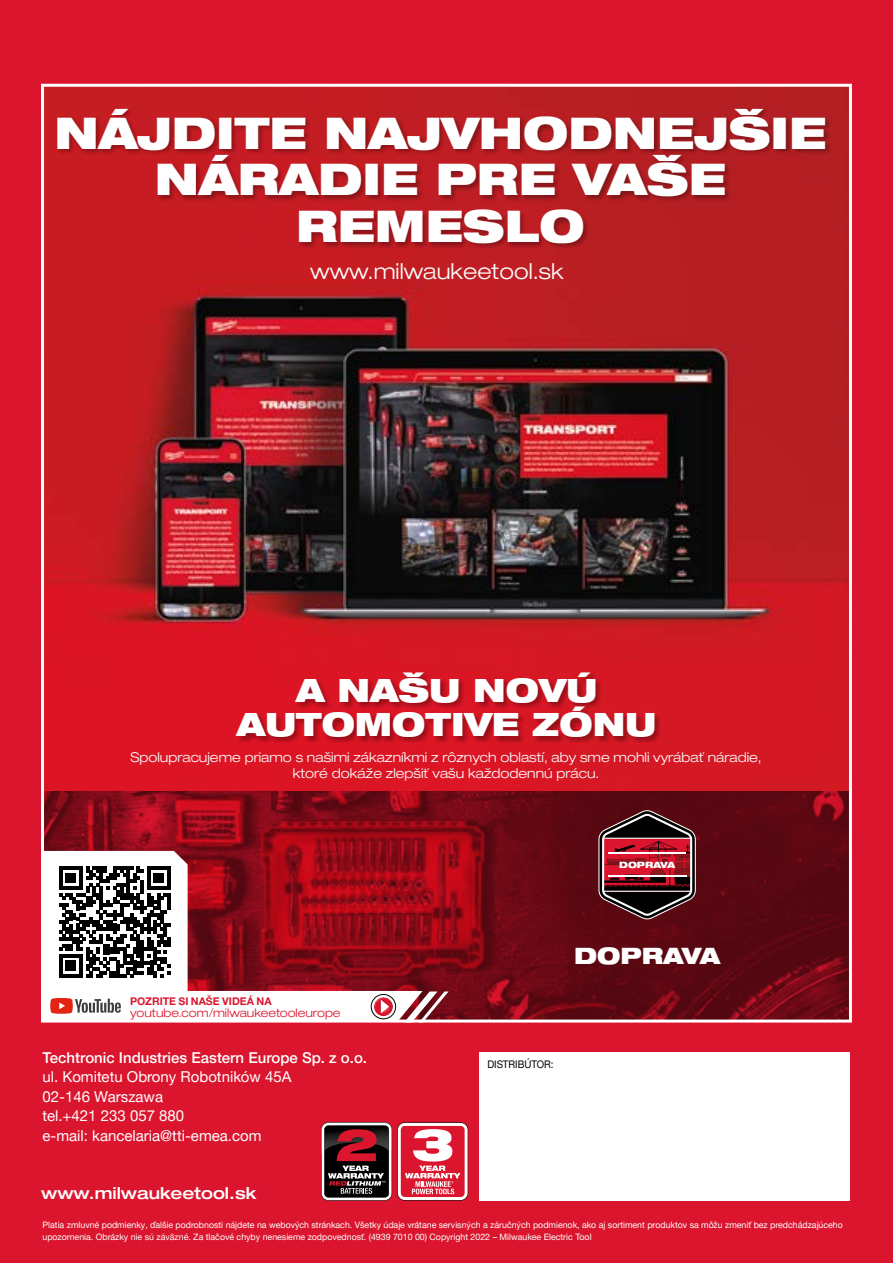
<style>
.page{position:relative;width:893px;height:1263px;background:#dc152e}
.page>*{position:absolute;margin:0;border:0;box-sizing:border-box;transform-origin:0 0}
.t1{font:900 expanded 43.5px/46.5px "Helvetica Neue LTW1 G";color:#fff;text-align:center}
.t2{font:900 expanded 31.95px/34.5px "Helvetica Neue LTW1 G";color:#fff;text-align:center}
.t3{font:900 expanded 22.5px "Helvetica Neue LTW1 G";color:#fff}
.t4{font:300 expanded 21.9px "Helvetica Neue LTW1 G";color:#fff}
.t5{font:500 expanded 16.5px "Helvetica Neue LTW1 G";color:#fff}
.t6{font:15px/19.5px "Helvetica Neue LTW1 G";color:#fff}
.t7{font:500 15px "Helvetica Neue LTW1 G";color:#fff}
.t8{font:300 expanded 13.5px/16.5px "Helvetica Neue LTW1 G";color:#fff;text-align:center}
.t9{font:300 expanded 11.85px "Helvetica Neue LTW1 G";letter-spacing:-.005em;color:#dc152e}
.t10{font:700 10.65px "Helvetica Neue LTW1 G";color:#dc152e}
.t11{font:10.5px "Helvetica Neue LTW1 G";color:#000;scale:.93 1}
.t12{font:8.85px/12px "Helvetica Neue LTW1 G";color:#fff}
.t13{font:900 expanded 8.55px "Helvetica Neue LT Com";color:#fff}
</style>
<div class="page">
<img style="left:45px;top:791px;width:803px;height:227px">
<img style="left:45px;top:88px;width:803px;height:703px">
<div style="left:57px;top:108px;width:774px;height:140px;background:#000;opacity:.3"></div>
<div style="left:235px;top:672px;width:426px;height:71px;background:#000;opacity:.3"></div>
<div style="left:479px;top:1052px;width:371px;height:148px;background:#fff"></div>
<svg style="left:598px;top:810px;width:98px;height:109px"></svg>
<hr style="left:608px;top:876px;width:78px;height:1px;background:#fff">
<hr style="left:608px;top:853px;width:78px;height:1px;background:#fff">
<svg style="left:321px;top:1122px;width:147px;height:78px"></svg>
<svg style="left:41px;top:849px;width:408px;height:173px"></svg>
<h1 class="t1" style="left:54px;top:109px;width:773px">NÁJDITE NAJVHODNEJŠIE<br>NÁRADIE PRE VAŠE<br>REMESLO</h1>
<h3 class="t4" style="left:310px;top:257px;width:255px">www.milwaukeetool.sk</h3>
<h2 class="t2" style="left:237px;top:672px;width:421px">A NAŠU NOVÚ<br>AUTOMOTIVE ZÓNU</h2>
<h3 class="t8" style="left:130px;top:748px;width:633px">Spolupracujeme priamo s našimi zákazníkmi z rôznych oblastí, aby sme mohli vyrábať náradie, ktoré dokáže zlepšiť vašu každodennú prácu.</h3>
<p class="t13" style="left:619px;top:859px;width:57px">DOPRAVA</p>
<p class="t10" style="left:130px;top:994px;width:143px">POZRITE SI NAŠE VIDEÁ NA</p>
<h3 class="t9" style="left:130px;top:1005px;width:212px">youtube.com/milwaukeetooleurope</h3>
<h3 class="t7" style="left:43px;top:1048px;width:326px">Techtronic Industries Eastern Europe Sp. z o.o.</h3>
<h3 class="t6" style="left:43px;top:1067px;width:250px">ul. Komitetu Obrony Robotników 45A<br>02-146 Warszawa<br>tel.+421 233 057 880<br>e-mail: kancelaria@tti-emea.com</h3>
<h3 class="t5" style="left:41px;top:1182px;width:216px">www.milwaukeetool.sk</h3>
<h3 class="t3" style="left:574px;top:941px;width:147px">DOPRAVA</h3>
<p class="t11" style="left:487px;top:1057px;width:73px">DISTRIBÚTOR:</p>
<p class="t12" style="left:43px;top:1219px;width:802px">Platia zmluvné podmienky, ďalšie podrobnosti nájdete na webových stránkach. Všetky údaje vrátane servisných a záručných podmienok, ako aj sortiment produktov sa môžu zmeniť bez predchádzajúceho upozornenia. Obrázky nie sú záväzné. Za tlačové chyby nenesieme zodpovednosť. (4939 7010 00) Copyright 2022 – Milwaukee Electric Tool</p>
</div>
